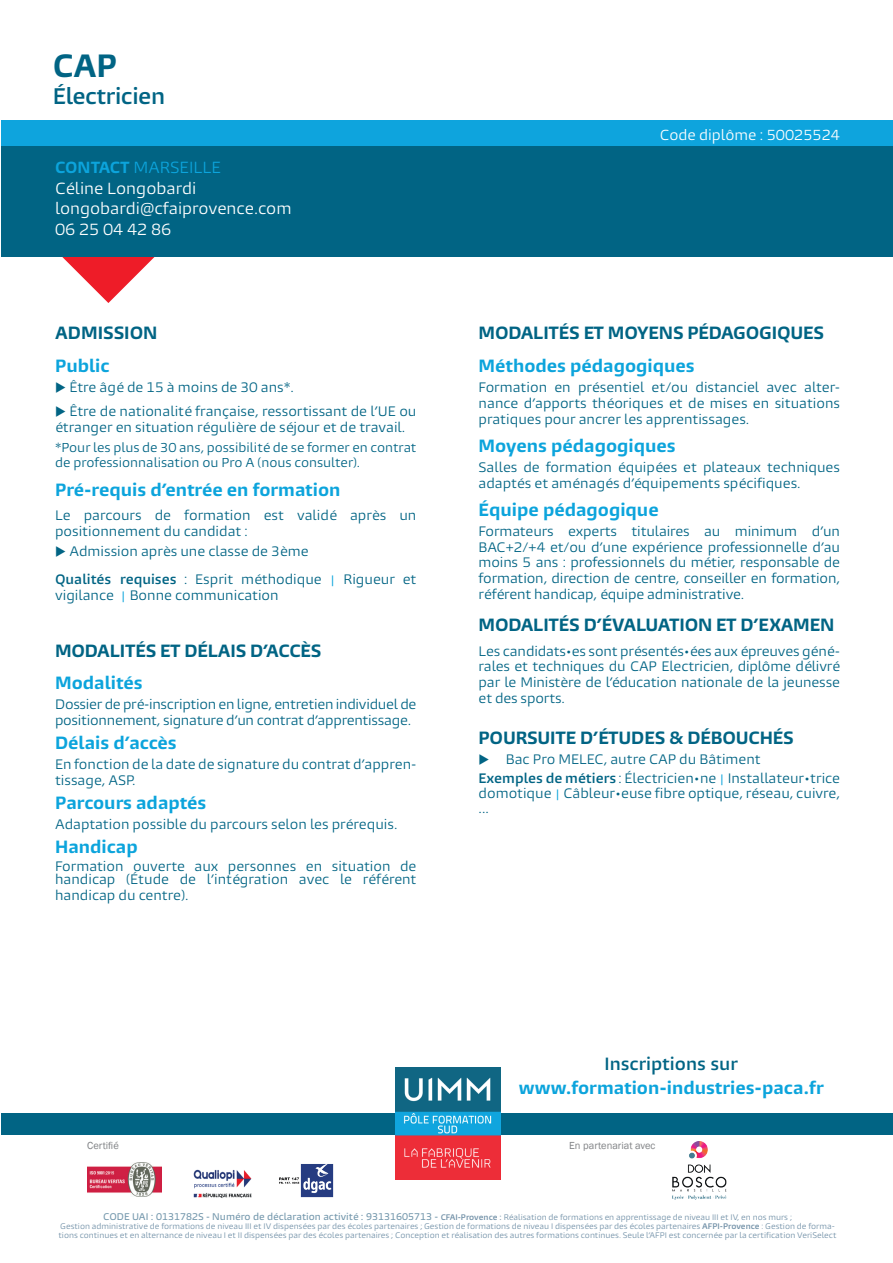
<style>
.page{position:relative;width:893px;height:1263px;background:#fff}
.page>*{position:absolute;margin:0;border:0;box-sizing:border-box;transform-origin:0 0}
.t1{font:700 30px "Burlingame Pro";color:#016484}
.t2{font:600 21px "Burlingame Pro";letter-spacing:-.02em;color:#016484}
.t3{font:700 16.5px "Burlingame Pro";color:#0ca4dc}
.t4{font:700 16.5px "Burlingame Pro";letter-spacing:-.01em;color:#016484}
.t5{font:600 16.5px "Burlingame Pro";color:#016484}
.t6{font:15px/20.7px "Burlingame Pro";color:#fff}
.t7{font:13.5px "Burlingame Pro";color:#fff}
.t8{font:12.75px/15.8px "Burlingame Pro";color:#016484}
.t9{font:12.75px/15.8px "Burlingame Pro";letter-spacing:-.02em;color:#016484}
.t10{font:12px/15.8px "Burlingame Pro";color:#016484}
.t11{font:10.5px "Franklin Gothic";color:#808285}
.t12{font:7.5px/9px "Burlingame Pro";color:#7190a7;text-align:center}
.s1{font-weight:700;color:#0ca4dc}
.s2{color:#0ca4dc}
.s3{font-weight:600}
.s4{font-family:"Franklin Gothic";color:#0ca4dc}
.s5{font-weight:500;font-size:9px;color:#7397ac}
.s6{font-weight:500}
</style>
<div class="page">
<svg style="left:62px;top:256px;width:93px;height:47px"></svg>
<div style="left:1px;top:1113px;width:892px;height:22px;background:#016484"></div>
<div style="left:1px;top:145px;width:892px;height:111px;background:#016484"></div>
<img style="left:395px;top:1067px;width:105px;height:113px">
<div style="left:1px;top:120px;width:892px;height:25px;background:#0ea4dd"></div>
<img style="left:672px;top:1141px;width:55px;height:58px">
<img style="left:88px;top:1162px;width:74px;height:35px">
<img style="left:279px;top:1164px;width:55px;height:34px">
<img style="left:193px;top:1169px;width:59px;height:29px">
<h1 class="t1" style="left:53px;top:47px;width:66px">CAP</h1>
<h2 class="t2" style="left:53px;top:83px;width:114px">Électricien</h2>
<p class="t6" style="left:55px;top:157px;width:238px"><span class="s1">CONTACT</span> <span class="s2">MARSEILLE<br></span>Céline Longobardi longobardi@cfaiprovence.com<br>06 25 04 42 86</p>
<p class="t4" style="left:55px;top:322px;width:104px">ADMISSION</p>
<p class="t3" style="left:55px;top:355px;width:56px">Public</p>
<p class="t8" style="left:55px;top:379px;width:240px">◆ Être âgé de 15 à moins de 30 ans*.</p>
<p class="t8" style="left:55px;top:403px;width:363px">◆ Être de nationalité française, ressortissant de l’UE ou étranger en situation régulière de séjour et de travail.</p>
<p class="t10" style="left:55px;top:439px;width:363px">*Pour les plus de 30 ans, possibilité de se former en contrat de professionnalisation ou Pro A (nous consulter).</p>
<p class="t3" style="left:55px;top:479px;width:287px">Pré-requis d’entrée en formation</p>
<p class="t8" style="left:55px;top:507px;width:363px">Le parcours de formation est validé après un positionnement du candidat :</p>
<p class="t8" style="left:55px;top:543px;width:255px">◆ Admission après une classe de 3ème</p>
<p class="t8" style="left:55px;top:572px;width:363px"><span class="s3">Qualités requises</span> : Esprit méthodique <span class="s4">|</span> Rigueur et vigilance <span class="s4">|</span> Bonne communication</p>
<p class="t4" style="left:55px;top:640px;width:268px">MODALITÉS ET DÉLAIS D’ACCÈS</p>
<p class="t3" style="left:55px;top:673px;width:89px">Modalités</p>
<p class="t9" style="left:55px;top:697px;width:363px">Dossier de pré-inscription en ligne, entretien individuel de positionnement, signature d’un contrat d’apprentissage.</p>
<p class="t3" style="left:55px;top:732px;width:123px">Délais d’accès</p>
<p class="t8" style="left:55px;top:757px;width:363px">En fonction de la date de signature du contrat d’appren&shy;tissage, ASP.</p>
<p class="t3" style="left:55px;top:792px;width:153px">Parcours adaptés</p>
<p class="t8" style="left:55px;top:816px;width:344px">Adaptation possible du parcours selon les prérequis.</p>
<p class="t3" style="left:55px;top:836px;width:84px">Handicap</p>
<p class="t8" style="left:55px;top:859px;width:363px;line-height:13.5px">Formation ouverte aux personnes en situation de handicap (Étude de l’intégration avec le référent</p>
<p class="t8" style="left:55px;top:887px;width:135px">handicap du centre).</p>
<p class="t7" style="left:660px;top:126px;width:182px">Code diplôme : 50025524</p>
<p class="t4" style="left:479px;top:323px;width:347px">MODALITÉS ET MOYENS PÉDAGOGIQUES</p>
<p class="t3" style="left:479px;top:355px;width:218px">Méthodes pédagogiques</p>
<p class="t8" style="left:479px;top:379px;width:363px;text-align:justify">Formation en présentiel et/ou distanciel avec alter&shy;nance d’apports théoriques et de mises en situations pratiques pour ancrer les apprentissages.</p>
<p class="t3" style="left:479px;top:435px;width:198px">Moyens pédagogiques</p>
<p class="t8" style="left:479px;top:459px;width:363px">Salles de formation équipées et plateaux techniques adaptés et aménagés d’équipements spécifiques.</p>
<p class="t3" style="left:479px;top:499px;width:182px">Équipe pédagogique</p>
<p class="t8" style="left:479px;top:523px;width:363px;text-align:justify">Formateurs experts titulaires au minimum d’un BAC+2/+4 et/ou d’une expérience professionnelle d’au moins 5 ans : professionnels du métier, responsable de formation, direction de centre, conseiller en formation, référent handicap, équipe administrative.</p>
<p class="t4" style="left:479px;top:615px;width:357px">MODALITÉS D’ÉVALUATION ET D’EXAMEN</p>
<p class="t8" style="left:479px;top:643px;width:363px;text-align:justify">Les candidats•es sont présentés•ées aux épreuves géné&shy;rales et techniques du CAP Electricien, diplôme délivré par le Ministère de l’éducation nationale de la jeunesse et des sports.</p>
<p class="t4" style="left:479px;top:727px;width:317px">POURSUITE D’ÉTUDES &amp; DÉBOUCHÉS</p>
<p class="t8" style="left:479px;top:750px;width:363px;line-height:19.2px">◆ Bac Pro MELEC, autre CAP du Bâtiment<br><span class="s3">Exemples de métiers</span> : Électricien•ne <span class="s4">|</span> Installateur•trice</p>
<p class="t8" style="left:479px;top:786px;width:363px;line-height:15px">domotique <span class="s4">|</span> Câbleur•euse fibre optique, réseau, cuivre, ...</p>
<p class="t5" style="left:605px;top:1054px;width:135px">Inscriptions sur</p>
<p class="t3" style="left:519px;top:1078px;width:307px">www.formation-industries-paca.fr</p>
<p class="t11" style="left:87px;top:1139px;width:33px">Certifié</p>
<p class="t11" style="left:569px;top:1138px;width:88px">En partenariat avec</p>
<p class="t12" style="left:59px;top:1212px;width:779px"><span class="s5">CODE UAI : 0131782S - Numéro de déclaration activité : 93131605713 -</span> <span class="s3">CFAI-Provence</span> <span class="s6">:</span> Réalisation de formations en apprentissage de niveau III et IV, en nos murs ;<br>Gestion administrative de formations de niveau III et IV dispensées par des écoles partenaires ; Gestion de formations de niveau I dispensées par des écoles partenaires <span class="s3">AFPI-Provence</span> : Gestion de forma&shy;tions continues et en alternance de niveau I et II dispensées par des écoles partenaires ; Conception et réalisation des autres formations continues. Seule l’AFPI est concernée par la certification VeriSelect</p>
</div>
